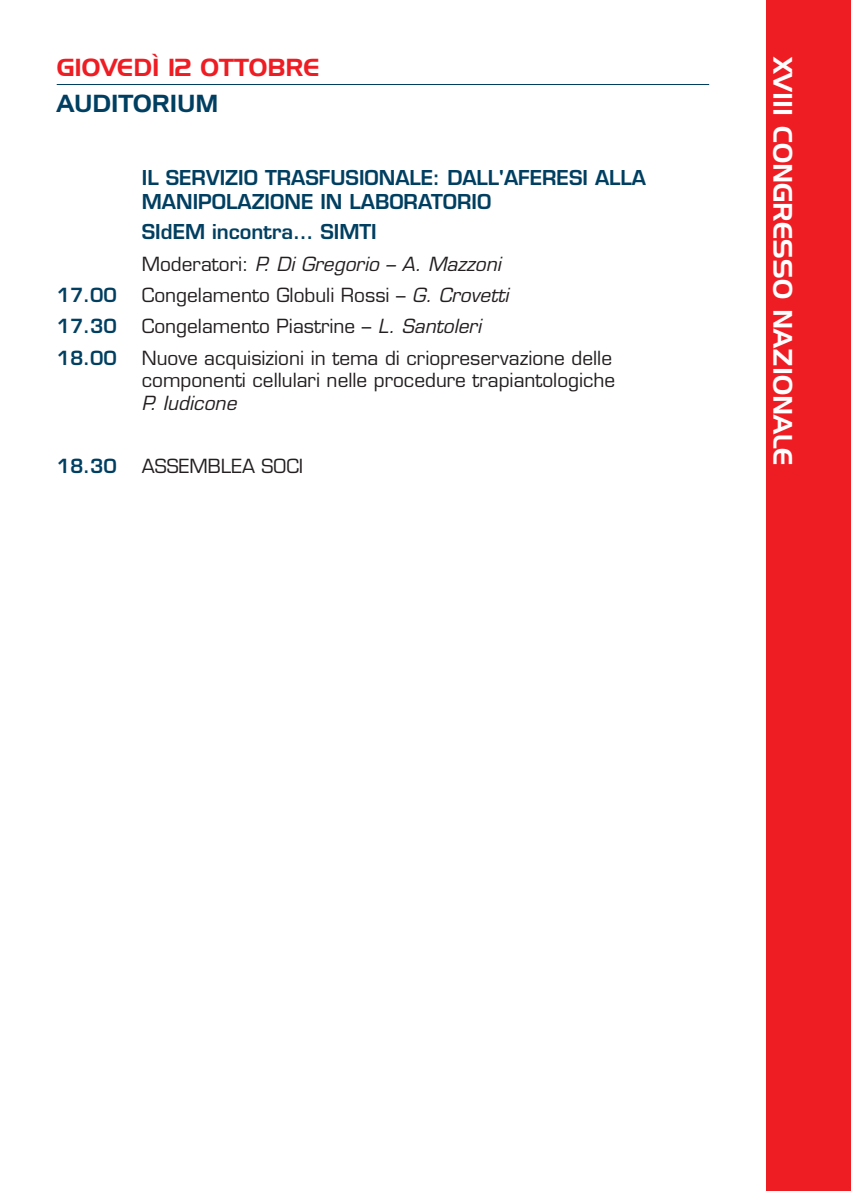
<style>
.page{position:relative;width:851px;height:1191px;background:#fff}
.page>*{position:absolute;margin:0;border:0;box-sizing:border-box;transform-origin:0 0}
.t1{font:26px "SS Handel Gothic";color:#fff}
.t2{font:24px "SS Handel Gothic";color:#ee1d23}
.t3{font:24px "SS Handel Gothic";color:#003f61}
.t4{font:600 20px/24px "Eurostile";color:#003f61}
.t5{font:19px/22.8px "Eurostile";color:#231f20}
.t6{font:italic 19px "Eurostile";letter-spacing:.005em;color:#231f20}
.t7{font:600 19px "Eurostile";color:#003f61}
.s1{font-style:normal}
.s2{font-style:italic}
</style>
<div class="page">
<div style="left:765px;top:0;width:85px;height:1191px;background:#ee1d23"></div>
<hr style="left:57px;top:84px;width:652px;height:1px;background:#003f61">
<p class="t2" style="left:57px;top:59px;width:264px">GIOVEDÌ 12 OTTOBRE</p>
<p class="t3" style="left:57px;top:95px;width:163px">AUDITORIUM</p>
<p class="t4" style="left:142px;top:168px;width:505px">IL SERVIZIO TRASFUSIONALE: DALL'AFERESI ALLA<br>MANIPOLAZIONE IN LABORATORIO</p>
<p class="t4" style="left:142px;top:222px;width:236px">SIdEM incontra… SIMTI</p>
<p class="t6" style="left:142px;top:256px;width:360px"><span class="s1">Moderatori:</span> P. Di Gregorio – A. Mazzoni</p>
<p class="t7" style="left:57px;top:288px;width:62px">17.00</p>
<p class="t5" style="left:142px;top:285px;width:368px">Congelamento Globuli Rossi – <span class="s2">G. Crovetti</span></p>
<p class="t7" style="left:57px;top:319px;width:62px">17.30</p>
<p class="t5" style="left:142px;top:317px;width:341px">Congelamento Piastrine – <span class="s2">L. Santoleri</span></p>
<p class="t7" style="left:57px;top:350px;width:62px">18.00</p>
<p class="t5" style="left:142px;top:348px;width:475px">Nuove acquisizioni in tema di criopreservazione delle componenti cellulari nelle procedure trapiantologiche</p>
<p class="t6" style="left:142px;top:396px;width:96px">P. Iudicone</p>
<p class="t7" style="left:57px;top:458px;width:62px">18.30</p>
<p class="t5" style="left:142px;top:456px;width:163px">ASSEMBLEA SOCI</p>
<h1 class="t1" style="left:792px;top:57px;width:411px;rotate:90deg">XVIII CONGRESSO NAZIONALE</h1>
</div>
